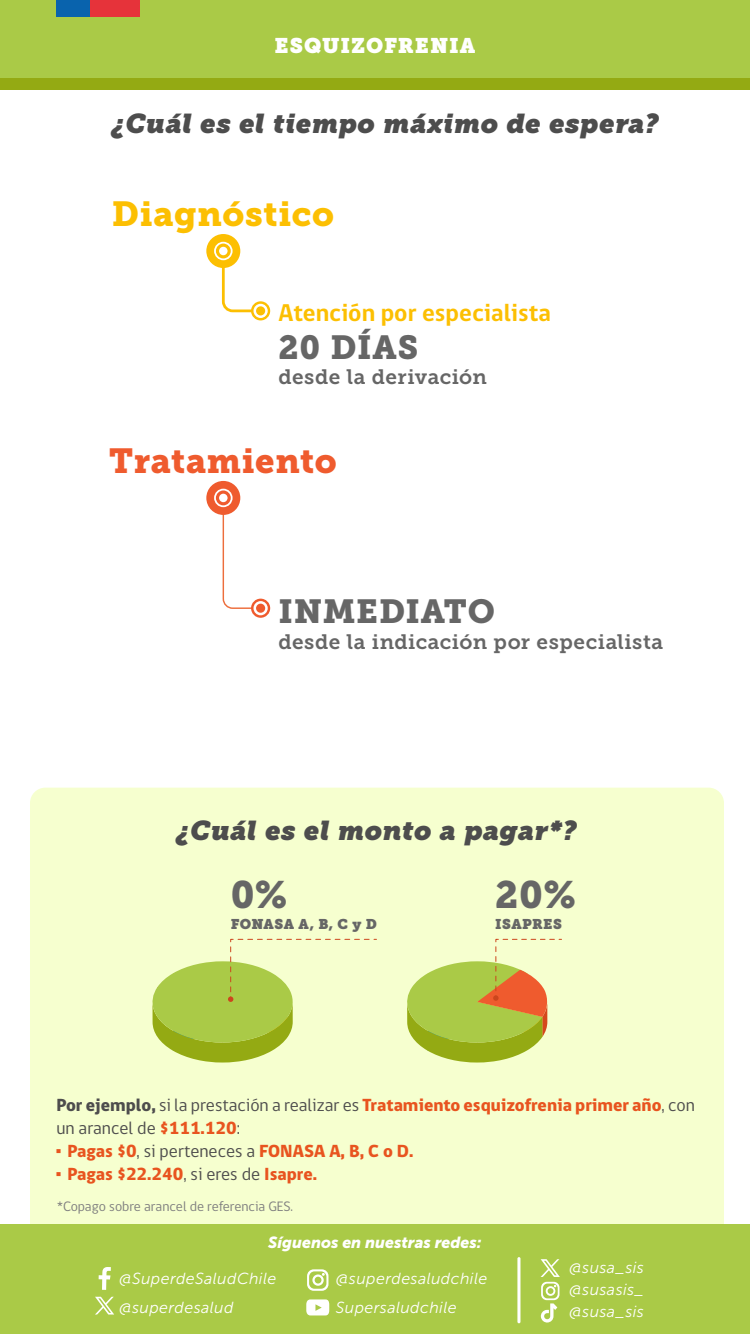
<style>
.page{position:relative;width:750px;height:1334px;background:#fff}
.page>*{position:absolute;margin:0;border:0;box-sizing:border-box;transform-origin:0 0}
.t1{font:38px "Museo Slab 900";color:#666}
.t2{font:34.6px "Museo Slab 900";letter-spacing:.015em;color:#ef5b2e}
.t3{font:34.6px "Museo Slab 900";letter-spacing:.02em;color:#fcbf02}
.t4{font:33.2px "Museo Slab 900";letter-spacing:.025em;color:#666}
.t5{font:italic 27px "Museo Slab 1000";letter-spacing:.02em;color:#4d4d4d}
.t6{font:700 24.9px "gob CL";color:#fcbf02}
.t7{font:21px "Museo Slab";letter-spacing:.045em;color:#fff}
.t8{font:20.7px "Museo Slab 700";letter-spacing:.02em;color:#666}
.t9{font:18px/23px "gob CL";color:#4e4d4d}
.t10{font:800 18px "gob CL";color:#e8541f}
.t11{font:italic 16px/22.1px "Museo Sans 300";letter-spacing:.025em;color:#fff}
.t12{font:italic 16px "Museo Sans 900";color:#fff}
.t13{font:14px "gob CL";color:#808080}
.t14{font:14px "Museo Slab";letter-spacing:.03em;color:#666}
.s1{font-weight:800}
.s2{font-weight:800;color:#e8541f}
.s3{font-family:"Times New Roman";font-weight:400}
.s4{font-weight:400;color:#4e4d4d}
</style>
<div class="page">
<div style="left:30px;top:788px;width:694px;height:541px;background:#f6ffcf;border-radius:15px"></div>
<div style="left:0;top:0;width:750px;height:84px;background:#aaca47"></div>
<div style="left:0;top:79px;width:750px;height:11px;background:#94aa13"></div>
<div style="left:90px;top:0;width:49px;height:17px;background:#e6333a"></div>
<div style="left:56px;top:0;width:34px;height:17px;background:#0963ad"></div>
<div style="left:0;top:1224px;width:750px;height:110px;background:#aaca47"></div>
<svg style="left:517px;top:1257px;width:4px;height:66px"></svg>
<svg style="left:99px;top:1267px;width:12px;height:23px"></svg>
<svg style="left:307px;top:1269px;width:22px;height:22px"></svg>
<svg style="left:306px;top:1299px;width:23px;height:16px"></svg>
<svg style="left:95px;top:1297px;width:19px;height:18px"></svg>
<svg style="left:541px;top:1259px;width:19px;height:64px"></svg>
<div style="left:206px;top:481px;width:34px;height:34px;background:#ef5b2e;border-radius:50%"></div>
<svg style="left:214px;top:489px;width:56px;height:129px"></svg>
<div style="left:206px;top:234px;width:34px;height:34px;background:#fcbf02;border-radius:50%"></div>
<svg style="left:214px;top:242px;width:56px;height:78px"></svg>
<svg style="left:152px;top:938px;width:225px;height:125px"></svg>
<svg style="left:407px;top:938px;width:155px;height:125px"></svg>
<p class="t7" style="left:274px;top:33px;width:202px">ESQUIZOFRENIA</p>
<h3 class="t5" style="left:110px;top:108px;width:549px">¿Cuál es el tiempo máximo de espera?</h3>
<h2 class="t3" style="left:112px;top:194px;width:224px">Diagnóstico</h2>
<h3 class="t6" style="left:279px;top:296px;width:274px">Atención por especialista</h3>
<h3 class="t4" style="left:279px;top:328px;width:141px">20 DÍAS</h3>
<p class="t8" style="left:279px;top:365px;width:210px">desde la derivación</p>
<h2 class="t2" style="left:109px;top:441px;width:229px">Tratamiento</h2>
<h3 class="t4" style="left:279px;top:592px;width:218px">INMEDIATO</h3>
<p class="t8" style="left:279px;top:630px;width:386px">desde la indicación por especialista</p>
<h3 class="t5" style="left:175px;top:815px;width:402px">¿Cuál es el monto a pagar*?</h3>
<h1 class="t1" style="left:495px;top:873px;width:82px">20%</h1>
<h1 class="t1" style="left:231px;top:873px;width:58px">0%</h1>
<p class="t14" style="left:231px;top:916px;width:148px">FONASA A, B, C y D</p>
<p class="t14" style="left:495px;top:916px;width:68px">ISAPRES</p>
<p class="t9" style="left:56px;top:1094px;width:640px"><span class="s1">Por ejemplo,</span> si la prestación a realizar es <span class="s2">Tratamiento esquizofrenia primer año</span>, con un arancel de <span class="s2">$111.120</span>:</p>
<p class="t10" style="left:55px;top:1138px;width:360px"><span class="s3">▪</span> Pagas $0<span class="s4">, si perteneces a</span> FONASA A, B, C o D.</p>
<p class="t10" style="left:55px;top:1161px;width:263px"><span class="s3">▪</span> Pagas $22.240<span class="s4">, si eres de</span> Isapre.</p>
<p class="t13" style="left:57px;top:1197px;width:238px">*Copago sobre arancel de referencia GES.</p>
<p class="t12" style="left:268px;top:1234px;width:215px">Síguenos en nuestras redes:</p>
<p class="t11" style="left:119px;top:1265px;width:159px;line-height:28.5px">@SuperdeSaludChile @superdesalud</p>
<p class="t11" style="left:336px;top:1265px;width:153px;line-height:28.5px">@superdesaludchile<br>Supersaludchile</p>
<p class="t11" style="left:569px;top:1257px;width:76px;text-align:justify">@susa_sis @susasis_ @susa_sis</p>
</div>
